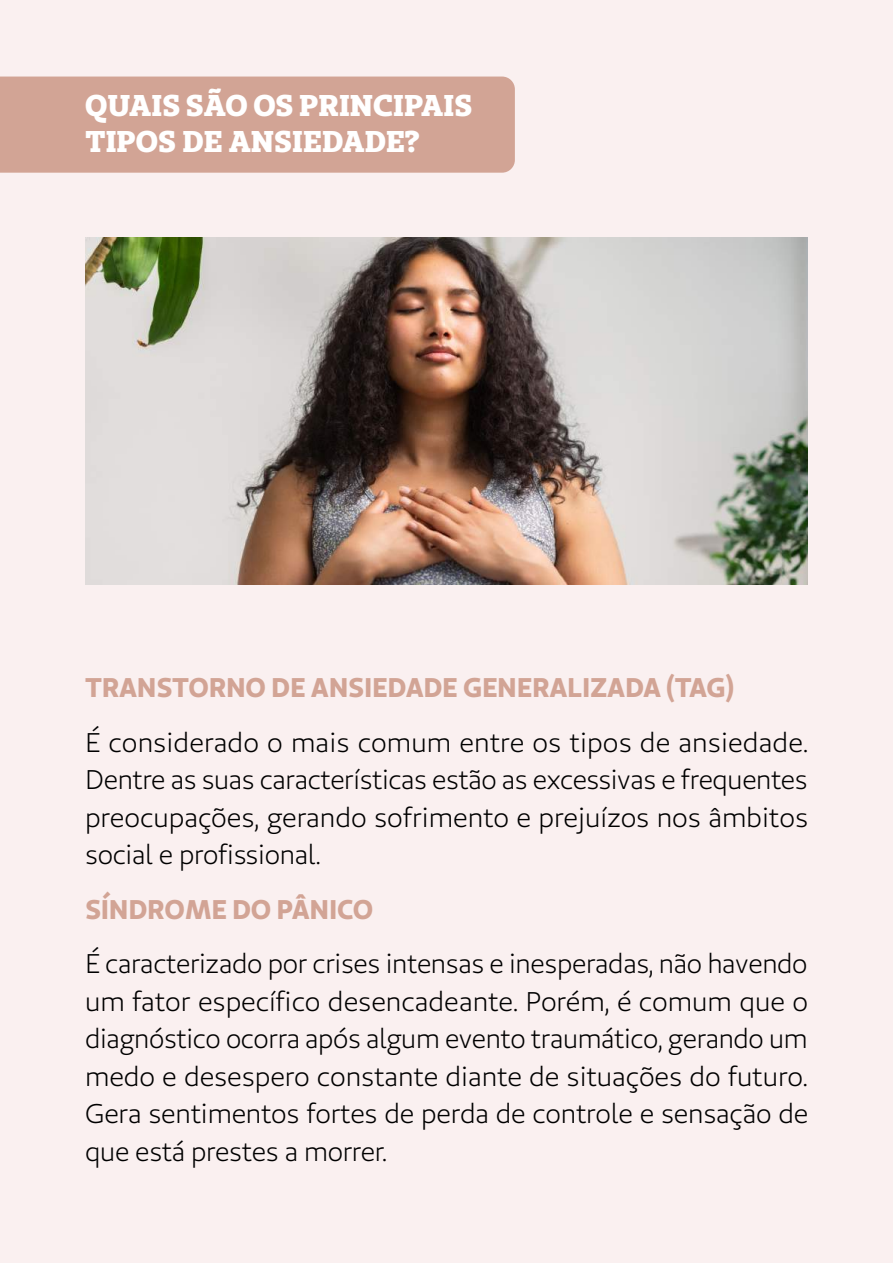
<style>
.page{position:relative;width:893px;height:1263px;background:#faf0f0}
.page>*{position:absolute;margin:0;border:0;box-sizing:border-box;transform-origin:0 0}
.t1{font:700 30px/36px "Unimed Slab 2020 Extra";color:#fff}
.t2{font:27px/37.5px "Unimed Sans 2020 Book";letter-spacing:-.005em;color:#000;text-align:justify}
.t3{font:27px "Unimed Sans 2020 Bold";letter-spacing:-.01em;color:#d2a495}
</style>
<div class="page">
<div style="left:0;top:77px;width:515px;height:96px;background:#d2a495"></div>
<img style="left:85px;top:237px;width:723px;height:347px">
<p class="t1" style="left:85px;top:87px;width:389px">QUAIS SÃO OS PRINCIPAIS<br>TIPOS DE ANSIEDADE?</p>
<p class="t3" style="left:85px;top:669px;width:651px">TRANSTORNO DE ANSIEDADE GENERALIZADA (TAG)</p>
<p class="t2" style="left:85px;top:723px;width:725px">É considerado o mais comum entre os tipos de ansiedade.<br>Dentre as suas características estão as excessivas e frequentes preocupações, gerando sofrimento e prejuízos nos âmbitos social e profissional.</p>
<p class="t3" style="left:85px;top:891px;width:290px">SÍNDROME DO PÂNICO</p>
<p class="t2" style="left:85px;top:945px;width:725px">É caracterizado por crises intensas e inesperadas, não havendo um fator específico desencadeante. Porém, é comum que o diagnóstico ocorra após algum evento traumático, gerando um medo e desespero constante diante de situações do futuro.<br>Gera sentimentos fortes de perda de controle e sensação de que está prestes a morrer.</p>
</div>
